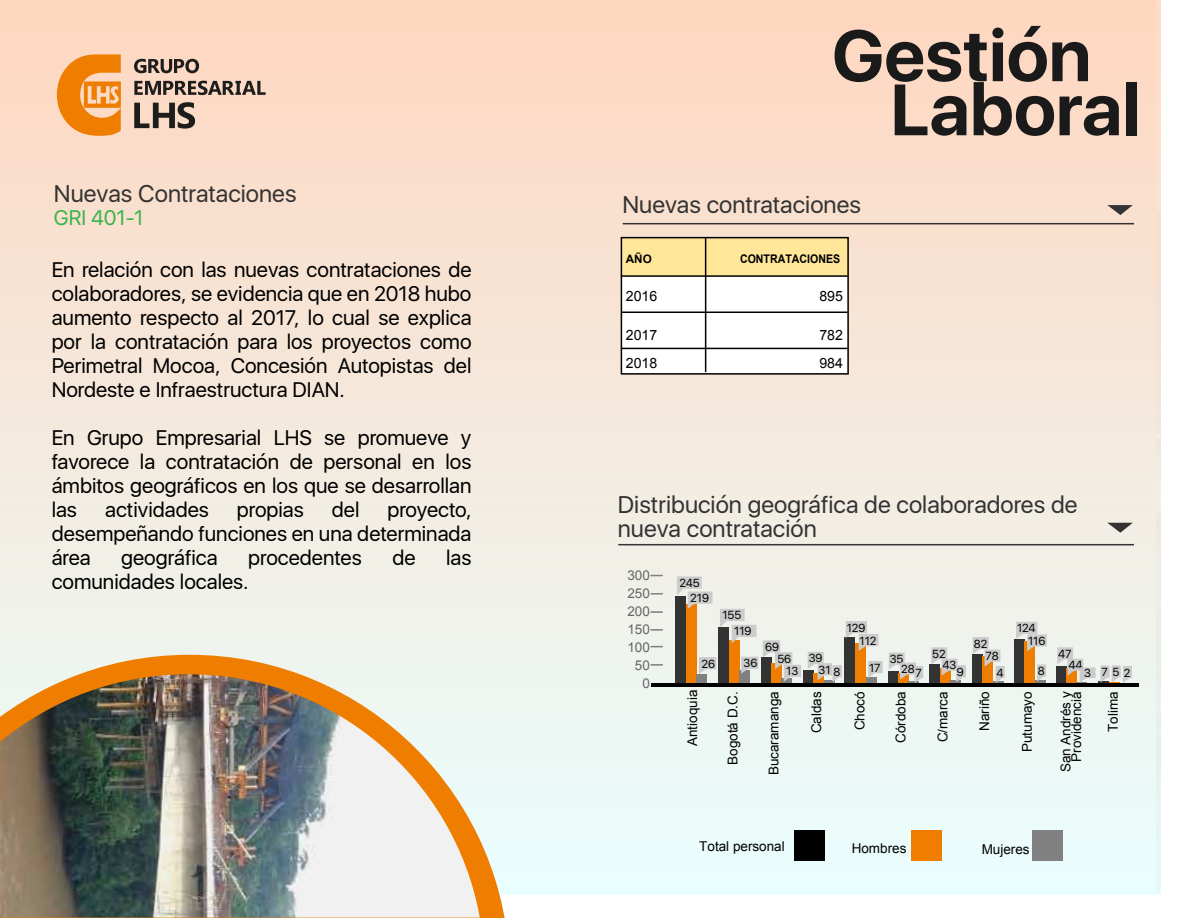
<style>
.page{position:relative;width:1188px;height:918px;background:#fff}
.page>*{position:absolute;margin:0;border:0;box-sizing:border-box;transform-origin:0 0}
.t1{font:700 72px "SFUI Display";color:#1a1a1a}
.t2{font:24px/24px "SFUI Display";color:#333}
.t3{font:21px/24px "SFUI Display";color:#000;text-align:justify}
.t4{font:21px "SFUI Display";color:#39b54a}
.t5{font:14.1px "Arial";color:#000}
.t6{font:13.5px/10.5px "Arial";color:#000;text-align:right}
.t7{font:13.5px/18px "Arial";color:#666;text-align:right}
.t8{font:700 11.85px "Arial";color:#000;scale:.89 1}
.t9{font:11.7px/15.9px "SFUI Display";color:#000}
.t10{font:700 11.7px "Arial";color:#000}
</style>
<div class="page">
<div style="left:0;top:0;width:1155px;height:894px;background:linear-gradient(to bottom,#fed6bf,#e9fefe)"></div>
<svg style="left:0;top:655px;width:510px;height:263px;fill:#eef4ee"></svg>
<img style="left:0;top:674px;width:480px;height:244px">
<hr style="left:618px;top:544px;width:516px;height:1px;background:#333">
<svg style="left:1107px;top:523px;width:26px;height:10px"></svg>
<hr style="left:623px;top:223px;width:511px;height:1px;background:#333">
<svg style="left:1107px;top:205px;width:26px;height:10px"></svg>
<div style="left:621px;top:238px;width:227px;height:39px;background:#ffe699"></div>
<div style="left:621px;top:277px;width:194px;height:38px;background:#fff"></div>
<div style="left:815px;top:277px;width:33px;height:38px;background:#fff"></div>
<div style="left:621px;top:315px;width:194px;height:39px;background:#fff"></div>
<div style="left:815px;top:315px;width:33px;height:39px;background:#fff"></div>
<div style="left:621px;top:354px;width:194px;height:19px;background:#fff"></div>
<div style="left:815px;top:354px;width:33px;height:19px;background:#fff"></div>
<div style="left:621px;top:237px;width:228px;height:138px;border:2px solid #000"></div>
<hr style="left:621px;top:275px;width:227px;height:2px;background:#000">
<hr style="left:621px;top:312px;width:227px;height:1px;background:#000">
<hr style="left:621px;top:348px;width:227px;height:1px;background:#000">
<hr style="left:705px;top:238px;width:1px;height:134px;background:#000">
<div style="left:676px;top:596px;width:10px;height:88px;background:#333"></div>
<div style="left:686px;top:604px;width:10px;height:80px;background:#ef7d00"></div>
<div style="left:696px;top:674px;width:11px;height:10px;background:#808080"></div>
<div style="left:719px;top:627px;width:10px;height:57px;background:#333"></div>
<div style="left:729px;top:640px;width:10px;height:44px;background:#ef7d00"></div>
<div style="left:739px;top:670px;width:11px;height:14px;background:#808080"></div>
<div style="left:761px;top:657px;width:10px;height:27px;background:#333"></div>
<div style="left:771px;top:663px;width:10px;height:21px;background:#ef7d00"></div>
<div style="left:781px;top:678px;width:11px;height:6px;background:#808080"></div>
<div style="left:804px;top:670px;width:10px;height:14px;background:#333"></div>
<div style="left:814px;top:673px;width:10px;height:11px;background:#ef7d00"></div>
<hr style="left:824px;top:680px;width:10px;height:4px;background:#808080">
<div style="left:845px;top:637px;width:10px;height:47px;background:#333"></div>
<div style="left:855px;top:643px;width:10px;height:41px;background:#ef7d00"></div>
<div style="left:867px;top:677px;width:10px;height:7px;background:#808080"></div>
<div style="left:888px;top:671px;width:10px;height:13px;background:#333"></div>
<div style="left:930px;top:664px;width:10px;height:20px;background:#333"></div>
<div style="left:940px;top:668px;width:10px;height:16px;background:#ef7d00"></div>
<hr style="left:950px;top:680px;width:11px;height:4px;background:#808080">
<div style="left:972px;top:654px;width:11px;height:30px;background:#333"></div>
<div style="left:1014px;top:639px;width:11px;height:45px;background:#333"></div>
<div style="left:1025px;top:641px;width:10px;height:43px;background:#ef7d00"></div>
<hr style="left:1035px;top:680px;width:10px;height:4px;background:#808080">
<div style="left:1056px;top:666px;width:10px;height:18px;background:#333"></div>
<hr style="left:651px;top:683px;width:488px;height:4px;background:#000">
<svg style="left:677px;top:577px;width:124px;height:105px"></svg>
<svg style="left:973px;top:637px;width:32px;height:46px"></svg>
<svg style="left:1037px;top:664px;width:9px;height:17px"></svg>
<svg style="left:1057px;top:647px;width:75px;height:36px"></svg>
<svg style="left:931px;top:647px;width:35px;height:35px"></svg>
<svg style="left:889px;top:653px;width:34px;height:30px"></svg>
<svg style="left:1016px;top:622px;width:31px;height:29px"></svg>
<svg style="left:808px;top:621px;width:75px;height:61px"></svg>
<svg style="left:651px;top:575px;width:12px;height:1px"></svg>
<svg style="left:651px;top:593px;width:12px;height:2px"></svg>
<svg style="left:651px;top:611px;width:12px;height:2px"></svg>
<svg style="left:651px;top:629px;width:12px;height:2px"></svg>
<svg style="left:651px;top:646px;width:12px;height:1px"></svg>
<svg style="left:651px;top:664px;width:12px;height:2px"></svg>
<div style="left:794px;top:830px;width:31px;height:30px;background:#000"></div>
<div style="left:911px;top:830px;width:30px;height:30px;background:#ef7d00"></div>
<div style="left:1033px;top:830px;width:30px;height:30px;background:#808080"></div>
<svg style="left:134px;top:59px;width:65px;height:14px"></svg>
<svg style="left:134px;top:102px;width:61px;height:27px"></svg>
<svg style="left:134px;top:81px;width:132px;height:14px"></svg>
<svg style="left:57px;top:54px;width:64px;height:82px"></svg>
<p class="t2" style="left:54px;top:182px;width:244px">Nuevas Contrataciones</p>
<p class="t4" style="left:54px;top:201px;width:91px">GRI 401-1</p>
<p class="t3" style="left:52px;top:258px;width:421px">En relación con las nuevas contrataciones de colaboradores, se evidencia que en 2018 hubo aumento respecto al 2017, lo cual se explica por la contratación para los proyectos como Perimetral Mocoa, Concesión Autopistas del Nordeste e Infraestructura DIAN.</p>
<p class="t3" style="left:52px;top:426px;width:421px">En Grupo Empresarial LHS se promueve y favorece la contratación de personal en los ámbitos geográficos en los que se desarrollan las</p>
<p class="t3" style="left:105px;top:498px;width:105px">actividades</p>
<p class="t3" style="left:237px;top:498px;width:68px">propias</p>
<p class="t3" style="left:332px;top:498px;width:29px">del</p>
<p class="t3" style="left:52px;top:498px;width:421px;text-indent:336px">proyecto, desempeñando funciones en una determinada área</p>
<p class="t3" style="left:121px;top:546px;width:98px">geográfica</p>
<p class="t3" style="left:248px;top:546px;width:115px">procedentes</p>
<p class="t3" style="left:392px;top:546px;width:25px">de</p>
<p class="t3" style="left:446px;top:546px;width:27px">las</p>
<p class="t3" style="left:52px;top:570px;width:198px">comunidades locales.</p>
<h1 class="t1" style="left:832px;top:14px;width:261px">Gestión</h1>
<h1 class="t1" style="left:890px;top:68px;width:251px">Laboral</h1>
<p class="t2" style="left:622px;top:193px;width:240px">Nuevas contrataciones</p>
<p class="t10" style="left:626px;top:251px;width:28px">AÑO</p>
<p class="t8" style="left:740px;top:251px;width:114px">CONTRATACIONES</p>
<p class="t5" style="left:626px;top:287px;width:33px">2016</p>
<p class="t5" style="left:819px;top:287px;width:25px">895</p>
<p class="t5" style="left:626px;top:325px;width:33px">2017</p>
<p class="t5" style="left:819px;top:325px;width:25px">782</p>
<p class="t5" style="left:626px;top:354px;width:33px">2018</p>
<p class="t5" style="left:819px;top:354px;width:25px">984</p>
<p class="t2" style="left:618px;top:493px;width:461px">Distribución geográfica de colaboradores de nueva contratación</p>
<p class="t7" style="left:627px;top:567px;width:24px">300<br>250<br>200<br>150<br>100<br>50<br>0</p>
<p class="t9" style="left:679px;top:575px;width:22px">245</p>
<p class="t9" style="left:690px;top:590px;width:20px">219</p>
<p class="t9" style="left:734px;top:608px;width:19px;text-indent:-12px">155<br>119</p>
<p class="t9" style="left:701px;top:656px;width:15px">26</p>
<p class="t9" style="left:744px;top:655px;width:15px">36</p>
<p class="t9" style="left:765px;top:639px;width:15px">69</p>
<p class="t9" style="left:777px;top:651px;width:15px">56</p>
<p class="t9" style="left:786px;top:663px;width:14px">13</p>
<p class="t9" style="left:847px;top:620px;width:20px">129</p>
<p class="t9" style="left:1017px;top:621px;width:20px">124</p>
<p class="t9" style="left:860px;top:633px;width:18px">112</p>
<p class="t9" style="left:1028px;top:633px;width:19px">116</p>
<p class="t9" style="left:932px;top:646px;width:15px">52</p>
<p class="t9" style="left:986px;top:637px;width:15px;line-height:12.6px;text-indent:-12px">82<br>78</p>
<p class="t9" style="left:997px;top:665px;width:9px">4</p>
<p class="t9" style="left:1038px;top:663px;width:8px">8</p>
<p class="t9" style="left:1101px;top:664px;width:30px">752</p>
<p class="t9" style="left:943px;top:657px;width:15px">43</p>
<p class="t9" style="left:1068px;top:648px;width:16px;line-height:11.4px;text-indent:-10px">47<br>44</p>
<p class="t9" style="left:957px;top:664px;width:8px">9</p>
<p class="t9" style="left:1084px;top:665px;width:8px">3</p>
<p class="t9" style="left:809px;top:651px;width:15px">39</p>
<p class="t9" style="left:890px;top:651px;width:15px">35</p>
<p class="t9" style="left:869px;top:660px;width:13px">17</p>
<p class="t9" style="left:901px;top:661px;width:22px">287</p>
<p class="t9" style="left:819px;top:662px;width:23px">31 8</p>
<p class="t6" style="left:687px;top:746px;width:58px;rotate:-90deg">Antioquia</p>
<p class="t6" style="left:728px;top:765px;width:75px;rotate:-90deg">Bogotá D.C.</p>
<p class="t6" style="left:769px;top:775px;width:86px;rotate:-90deg">Bucaramanga</p>
<p class="t6" style="left:811px;top:733px;width:44px;rotate:-90deg">Caldas</p>
<p class="t6" style="left:855px;top:730px;width:41px;rotate:-90deg">Chocó</p>
<p class="t6" style="left:896px;top:743px;width:53px;rotate:-90deg">Córdoba</p>
<p class="t6" style="left:938px;top:742px;width:53px;rotate:-90deg">C/marca</p>
<p class="t6" style="left:979px;top:731px;width:41px;rotate:-90deg">Nariño</p>
<p class="t6" style="left:1022px;top:752px;width:62px;rotate:-90deg">Putumayo</p>
<p class="t6" style="left:1061px;top:772px;width:83px;rotate:-90deg">San Andrés y<br>Providencia</p>
<p class="t6" style="left:1108px;top:732px;width:42px;rotate:-90deg">Tolima</p>
<p class="t6" style="left:699px;top:841px;width:87px">Total personal</p>
<p class="t6" style="left:852px;top:843px;width:56px">Hombres</p>
<p class="t6" style="left:982px;top:844px;width:50px">Mujeres</p>
</div>
